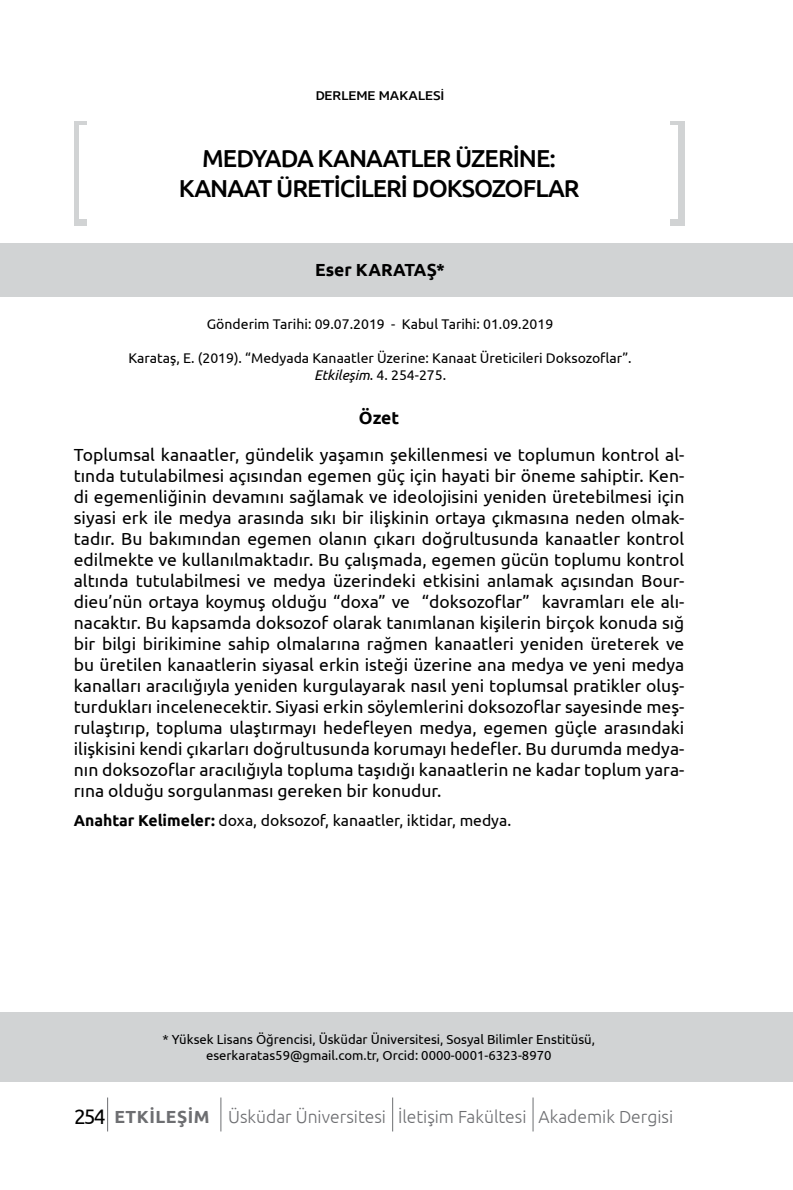
<style>
.page{position:relative;width:793px;height:1190px;background:#fff}
.page>*{position:absolute;margin:0;border:0;box-sizing:border-box;transform-origin:0 0}
.t1{font:500 24.5px/29.4px "Ubuntu";letter-spacing:-.04em;color:#000;text-align:center}
.t2{font:17.5px/21px "Ubuntu";color:#000;text-align:justify}
.t3{font:300 17.5px "Ubuntu";color:#6d6e71}
.t4{font:700 17.5px "Ubuntu";color:#000}
.t5{font:15.75px "Ubuntu";color:#000}
.t6{font:14px/16.8px "Ubuntu";color:#000;text-align:center}
.t7{font:14px "Concord";color:#000}
.t8{font:13.12px/15.8px "Ubuntu";color:#000;text-align:center}
.s1{font-style:italic}
.s2{font-weight:700}
.s3{font-weight:400;font-size:21px;color:#000}
</style>
<div class="page">
<hr style="left:107px;top:1097px;width:1px;height:34px;background:#6d6e71">
<hr style="left:220px;top:1097px;width:1px;height:34px;background:#6d6e71">
<hr style="left:392px;top:1097px;width:1px;height:34px;background:#6d6e71">
<hr style="left:532px;top:1097px;width:1px;height:34px;background:#6d6e71">
<div style="left:0;top:1012px;width:793px;height:69px;background:#d1d3d4"></div>
<div style="left:0;top:243px;width:793px;height:53px;background:#d1d3d4"></div>
<div style="left:74px;top:121px;width:610px;height:105px;background:#d1d3d4"></div>
<div style="left:87px;top:116px;width:582px;height:115px;background:#fff"></div>
<div style="left:79px;top:126px;width:599px;height:93px;background:#fff"></div>
<p class="t7" style="left:315px;top:87px;width:130px">DERLEME MAKALESİ</p>
<h1 class="t1" style="left:179px;top:143px;width:402px">MEDYADA KANAATLER ÜZERİNE:<br>KANAAT ÜRETİCİLERİ DOKSOZOFLAR</h1>
<p class="t4" style="left:315px;top:259px;width:131px">Eser KARATAŞ*</p>
<p class="t6" style="left:207px;top:315px;width:348px">Gönderim Tarihi: 09.07.2019 - Kabul Tarihi: 01.09.2019</p>
<p class="t6" style="left:128px;top:349px;width:505px">Karataş, E. (2019). “Medyada Kanaatler Üzerine: Kanaat Üreticileri Doksozoflar”.<br><span class="s1">Etkileşim</span>. 4. 254-275.</p>
<p class="t4" style="left:359px;top:407px;width:42px">Özet</p>
<p class="t2" style="left:74px;top:443px;width:612px">Toplumsal kanaatler, gündelik yaşamın şekillenmesi ve toplumun kontrol al&shy;tında tutulabilmesi açısından egemen güç için hayati bir öneme sahiptir. Ken&shy;di egemenliğinin devamını sağlamak ve ideolojisini yeniden üretebilmesi için siyasi erk ile medya arasında sıkı bir ilişkinin ortaya çıkmasına neden olmak&shy;tadır. Bu bakımından egemen olanın çıkarı doğrultusunda kanaatler kontrol edilmekte ve kullanılmaktadır. Bu çalışmada, egemen gücün toplumu kontrol altında tutulabilmesi ve medya üzerindeki etkisini anlamak açısından Bour&shy;dieu’nün ortaya koymuş olduğu “doxa” ve “doksozoflar” kavramları ele alı&shy;nacaktır. Bu kapsamda doksozof olarak tanımlanan kişilerin birçok konuda sığ bir bilgi birikimine sahip olmalarına rağmen kanaatleri yeniden üreterek ve bu üretilen kanaatlerin siyasal erkin isteği üzerine ana medya ve yeni medya kanalları aracılığıyla yeniden kurgulayarak nasıl yeni toplumsal pratikler oluş&shy;turdukları incelenecektir. Siyasi erkin söylemlerini doksozoflar sayesinde meş&shy;rulaştırıp, topluma ulaştırmayı hedefleyen medya, egemen güçle arasındaki ilişkisini kendi çıkarları doğrultusunda korumayı hedefler. Bu durumda medya&shy;nın doksozoflar aracılığıyla topluma taşıdığı kanaatlerin ne kadar toplum yara&shy;rına olduğu sorgulanması gereken bir konudur.</p>
<p class="t5" style="left:74px;top:811px;width:439px"><span class="s2">Anahtar Kelimeler:</span> doxa, doksozof, kanaatler, iktidar, medya.</p>
<p class="t8" style="left:162px;top:1030px;width:434px">* Yüksek Lisans Öğrencisi, Üsküdar Üniversitesi, Sosyal Bilimler Enstitüsü, eserkaratas59@gmail.com.tr, Orcid: 0000-0001-6323-8970</p>
<p class="t3" style="left:74px;top:1105px;width:600px"><span class="s3">254</span> <span class="s2">ETKİLEŞİM</span> Üsküdar Üniversitesi İletişim Fakültesi Akademik Dergisi</p>
</div>
